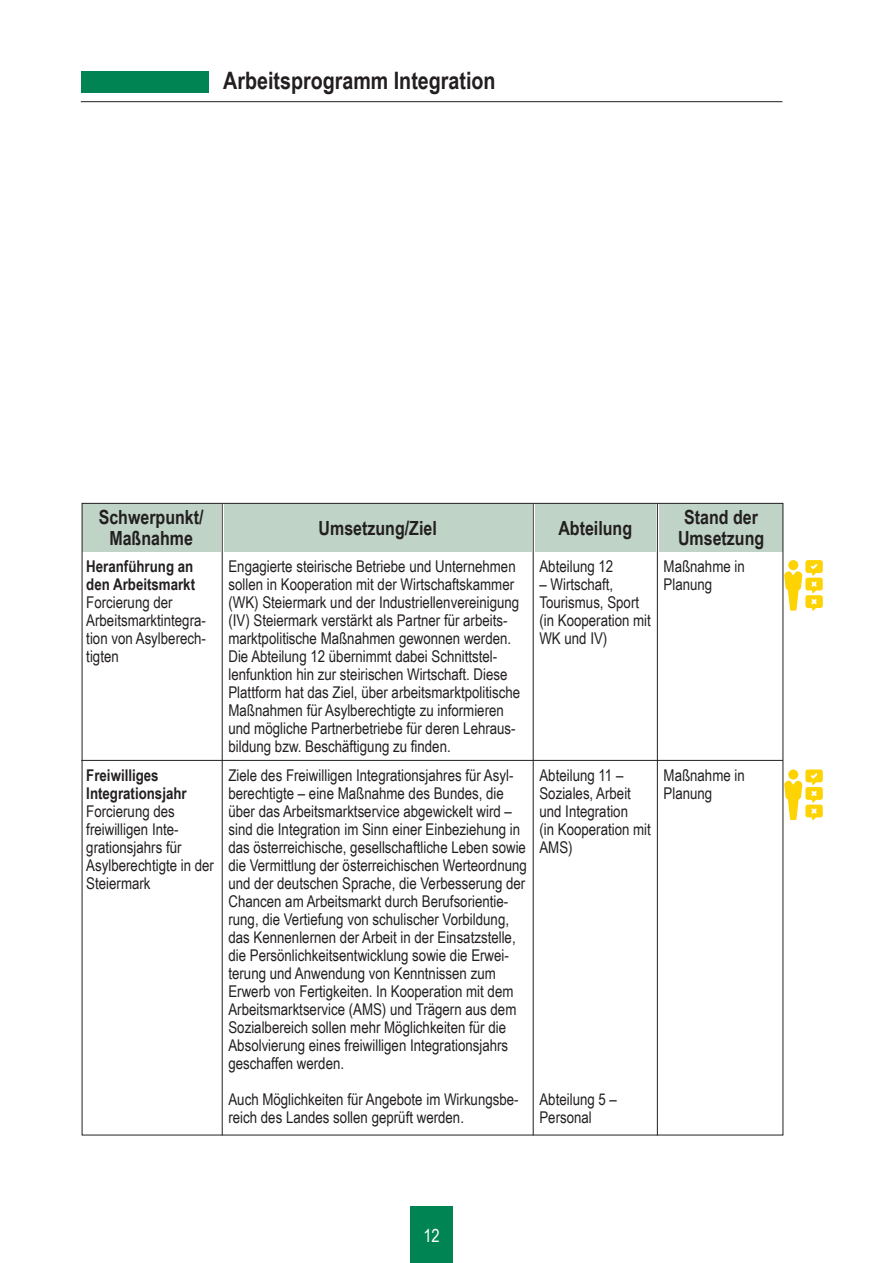
<style>
.page{position:relative;width:893px;height:1263px;background:#fff}
.page>*{position:absolute;margin:0;border:0;box-sizing:border-box;transform-origin:0 0}
.t1{font:700 24px "Arial Narrow";color:#231f20}
.t2{font:700 19.5px/21px "Arial Narrow";color:#231f20;text-align:center}
.t3{font:18px "Arial Narrow";color:#fff}
.t4{font:16.2px/18px "Arial Narrow";color:#231f20}
.t5{font:700 16.2px/18px "Arial Narrow";color:#231f20}
</style>
<div class="page">
<div style="left:81px;top:71px;width:127px;height:22px;background:#008454"></div>
<hr style="left:81px;top:101px;width:701px;height:1px;background:#231f20">
<div style="left:410px;top:1206px;width:43px;height:57px;background:#008454"></div>
<div style="left:82px;top:503px;width:138px;height:49px;background:#bfd3c7"></div>
<div style="left:224px;top:503px;width:307px;height:49px;background:#bfd3c7"></div>
<div style="left:659px;top:503px;width:124px;height:49px;background:#bfd3c7"></div>
<div style="left:535px;top:503px;width:120px;height:49px;background:#bfd3c7"></div>
<hr style="left:81px;top:760px;width:702px;height:1px;background:#231f20">
<hr style="left:222px;top:503px;width:1px;height:632px;background:#231f20">
<hr style="left:533px;top:503px;width:1px;height:632px;background:#231f20">
<hr style="left:657px;top:503px;width:1px;height:632px;background:#231f20">
<svg style="left:784px;top:560px;width:39px;height:51px"></svg>
<svg style="left:784px;top:769px;width:39px;height:51px"></svg>
<h1 class="t1" style="left:223px;top:62px;width:274px">Arbeitsprogramm Integration</h1>
<p class="t2" style="left:99px;top:506px;width:106px">Schwerpunkt/<br>Maßnahme</p>
<p class="t2" style="left:319px;top:516px;width:120px">Umsetzung/Ziel</p>
<p class="t2" style="left:678px;top:506px;width:88px">Stand der<br>Umsetzung</p>
<p class="t2" style="left:558px;top:516px;width:75px">Abteilung</p>
<p class="t5" style="left:86px;top:556px;width:110px">Heranführung an den Arbeitsmarkt</p>
<p class="t4" style="left:86px;top:593px;width:121px">Forcierung der<br>Arbeitsmarktintegra&shy;tion von Asylberech&shy;tigten</p>
<p class="t5" style="left:86px;top:766px;width:102px">Freiwilliges<br>Integrationsjahr</p>
<p class="t4" style="left:86px;top:802px;width:129px">Forcierung des freiwilligen Inte&shy;grationsjahrs für<br>Asylberechtigte in der<br>Steiermark</p>
<p class="t4" style="left:228px;top:557px;width:293px">Engagierte steirische Betriebe und Unternehmen sollen in Kooperation mit der Wirtschaftskammer (WK) Steiermark und der Industriellenvereinigung (IV) Steiermark verstärkt als Partner für arbeits&shy;marktpolitische Maßnahmen gewonnen werden.<br>Die Abteilung 12 übernimmt dabei Schnittstel&shy;lenfunktion hin zur steirischen Wirtschaft. Diese Plattform hat das Ziel, über arbeitsmarktpolitische Maßnahmen für Asylberechtigte zu informieren und mögliche Partnerbetriebe für deren Lehraus&shy;bildung bzw. Beschäftigung zu finden.</p>
<p class="t4" style="left:228px;top:766px;width:300px">Ziele des Freiwilligen Integrationsjahres für Asyl&shy;berechtigte – eine Maßnahme des Bundes, die über das Arbeitsmarktservice abgewickelt wird – sind die Integration im Sinn einer Einbeziehung in das österreichische, gesellschaftliche Leben sowie die Vermittlung der österreichischen Werteordnung und der deutschen Sprache, die Verbesserung der Chancen am Arbeitsmarkt durch Berufsorientie&shy;rung, die Vertiefung von schulischer Vorbildung, das Kennenlernen der Arbeit in der Einsatzstelle, die Persönlichkeitsentwicklung sowie die Erwei&shy;terung und Anwendung von Kenntnissen zum Erwerb von Fertigkeiten. In Kooperation mit dem Arbeitsmarktservice (AMS) und Trägern aus dem Sozialbereich sollen mehr Möglichkeiten für die Absolvierung eines freiwilligen Integrationsjahrs geschaffen werden.</p>
<p class="t4" style="left:228px;top:1090px;width:292px">Auch Möglichkeiten für Angebote im Wirkungsbe&shy;reich des Landes sollen geprüft werden.</p>
<p class="t4" style="left:539px;top:557px;width:75px">Abteilung 12</p>
<p class="t4" style="left:539px;top:575px;width:113px">– Wirtschaft,<br>Tourismus, Sport (in Kooperation mit<br>WK und IV)</p>
<p class="t4" style="left:539px;top:766px;width:113px">Abteilung 11 –<br>Soziales, Arbeit und Integration<br>(in Kooperation mit<br>AMS)</p>
<p class="t4" style="left:539px;top:1090px;width:79px">Abteilung 5 –<br>Personal</p>
<p class="t4" style="left:664px;top:557px;width:83px">Maßnahme in<br>Planung</p>
<p class="t4" style="left:664px;top:766px;width:83px">Maßnahme in<br>Planung</p>
<p class="t3" style="left:423px;top:1222px;width:18px">12</p>
</div>
